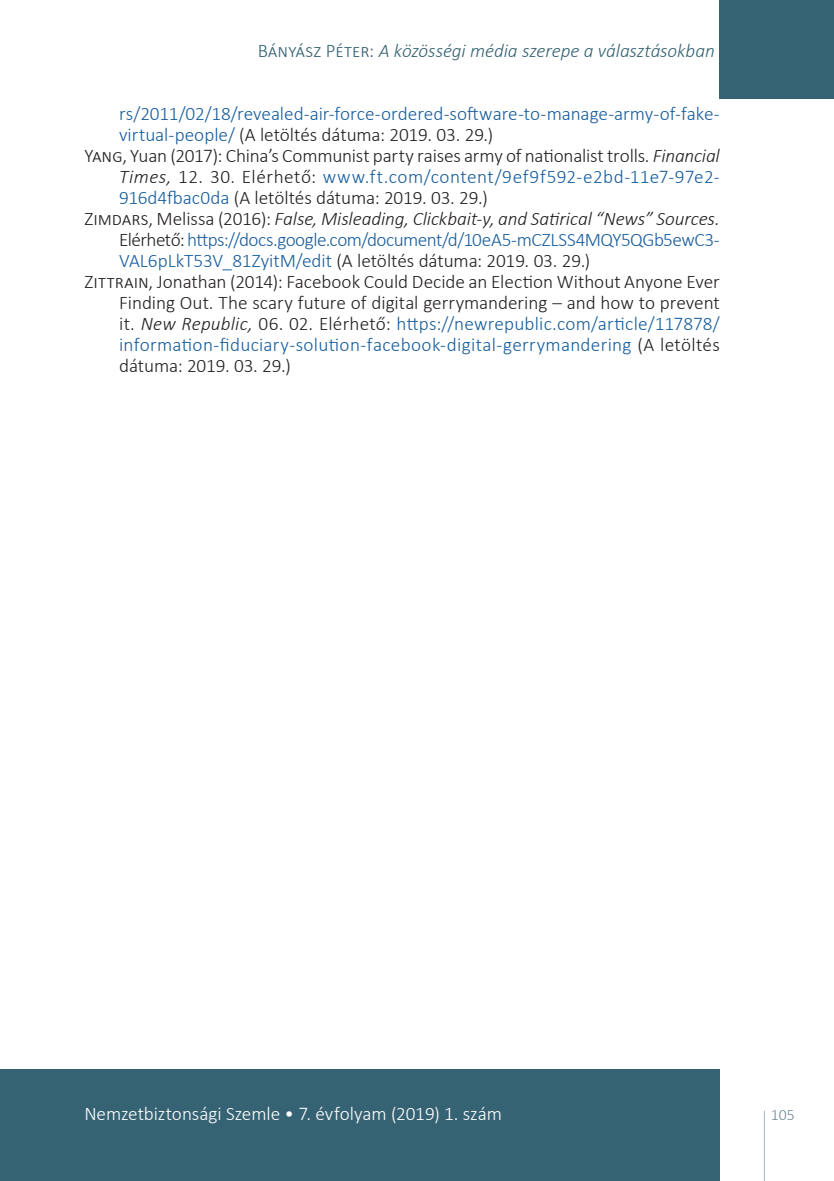
<style>
.page{position:relative;width:834px;height:1181px;background:#fff}
.page>*{position:absolute;margin:0;border:0;box-sizing:border-box;transform-origin:0 0}
._6__Bibliography_ite{font:300 19.25px/21px "Calibri";color:#231f20;text-align:justify}
._6__Bibliography_ite-2{font:300 19.25px/21px "Calibri";letter-spacing:-.005em;color:#175d9e}
.t1{font:italic 300 19.25px "Calibri";letter-spacing:-.005em;color:#366374}
.t2{font:300 19.25px "Calibri";letter-spacing:-.005em;color:#fff}
.t3{font:300 15.75px "Calibri";color:#6c8694}
.s1{font-style:normal}
.s2{color:#231f20}
.s3{font-style:italic}
.s4{color:#175d9e}
.s5{font-style:italic;color:#231f20}
</style>
<div class="page">
<div style="left:0;top:1069px;width:719px;height:112px;background:#366374"></div>
<div style="left:719px;top:0;width:114px;height:99px;background:#366374"></div>
<svg style="left:764px;top:1110px;width:1px;height:71px"></svg>
<p class="t1" style="left:258px;top:39px;width:458px"><span class="s1">Bányász Péter:</span> A közösségi média szerepe a választásokban</p>
<p class="_6__Bibliography_ite-2" style="left:119px;top:103px;width:602px">rs/2011/02/18/revealed-air-force-ordered-software-to-manage-army-of-fake&shy;virtual-people/ <span class="s2">(A letöltés dátuma: 2019. 03. 29.)</span></p>
<p class="_6__Bibliography_ite" style="left:119px;top:145px;width:602px;text-indent:-35px">Yang, Yuan (2017): China’s Communist party raises army of nationalist trolls. <span class="s3">Financial Times,</span> 12. 30. Elérhető: <span class="s4">www.ft.com/content/9ef9f592-e2bd-11e7-97e2- 916d4fbac0da</span> (A letöltés dátuma: 2019. 03. 29.)</p>
<p class="_6__Bibliography_ite-2" style="left:119px;top:208px;width:602px;text-align:justify;text-indent:-35px"><span class="s2">Zimdars, Melissa (2016):</span> <span class="s5">False, Misleading, Clickbait-y, and Satirical “News” Sources.<br></span><span class="s2">Elérhető:</span>https://docs.google.com/document/d/10eA5-mCZLSS4MQY5QGb5ewC3- VAL6pLkT53V_81ZyitM/edit <span class="s2">(A letöltés dátuma: 2019. 03. 29.)</span></p>
<p class="_6__Bibliography_ite" style="left:119px;top:271px;width:602px;text-indent:-35px">Zittrain, Jonathan (2014): Facebook Could Decide an Election Without Anyone Ever Finding Out. The scary future of digital gerrymandering – and how to prevent it. <span class="s3">New Republic,</span> 06. 02. Elérhető: <span class="s4">https://newrepublic.com/article/117878/ information-fiduciary-solution-facebook-digital-gerrymandering</span> (A letöltés dátuma: 2019. 03. 29.)</p>
<p class="t2" style="left:84px;top:1102px;width:419px">Nemzetbiztonsági Szemle • 7. évfolyam (2019) 1. szám</p>
<p class="t3" style="left:770px;top:1105px;width:25px">105</p>
</div>
